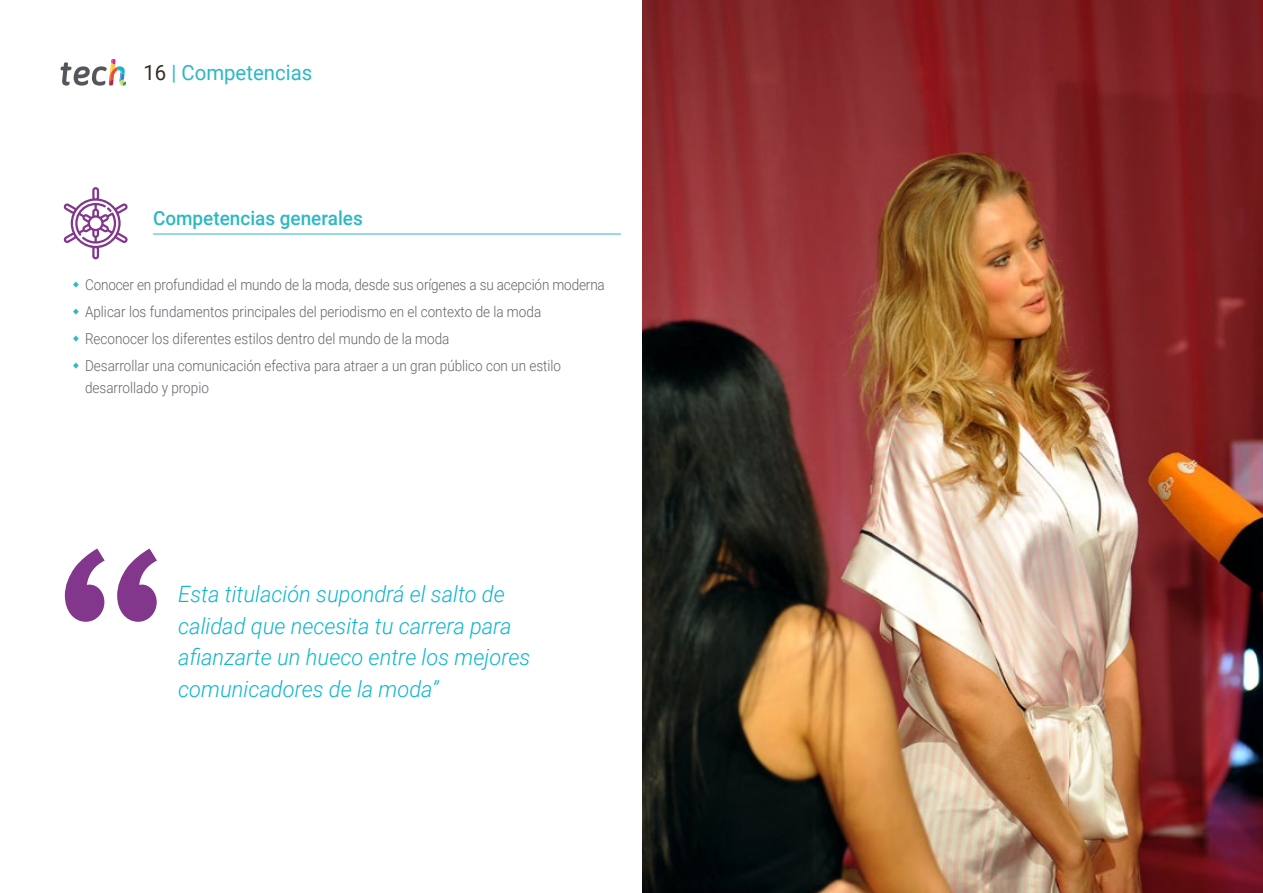
<style>
.page{position:relative;width:1263px;height:893px;background:#fff}
.page>*{position:absolute;margin:0;border:0;box-sizing:border-box;transform-origin:0 0}
.t1{font:italic 300 22.5px/31.5px "Roboto";color:#0fb6cf}
.t2{font:21px "Roboto";color:#2db8c5}
.t3{font:500 19.5px "Roboto";color:#2db8c5}
.t4{font:300 15px/26.7px "Roboto";color:#61646a;scale:.9 1}
.s1{color:#312e20}
</style>
<div class="page">
<svg style="left:61px;top:59px;width:65px;height:27px"></svg>
<hr style="left:153px;top:234px;width:468px;height:1px;background:#2db8c5">
<img style="left:642px;top:0;width:621px;height:893px">
<svg style="left:65px;top:549px;width:92px;height:73px"></svg>
<svg style="left:63px;top:187px;width:65px;height:72px"></svg>
<h2 class="t2" style="left:144px;top:57px;width:170px"><span class="s1">16</span> | Competencias</h2>
<h3 class="t3" style="left:153px;top:204px;width:211px">Competencias generales</h3>
<p class="t4" style="left:85px;top:271px;width:579px">Conocer en profundidad el mundo de la moda, desde sus orígenes a su acepción moderna Aplicar los fundamentos principales del periodismo en el contexto de la moda Reconocer los diferentes estilos dentro del mundo de la moda<br>Desarrollar una comunicación efectiva para atraer a un gran público con un estilo</p>
<p class="t4" style="left:85px;top:374px;width:139px">desarrollado y propio</p>
<h1 class="t1" style="left:178px;top:577px;width:353px">Esta titulación supondrá el salto de calidad que necesita tu carrera para afianzarte un hueco entre los mejores comunicadores de la moda”</h1>
</div>
